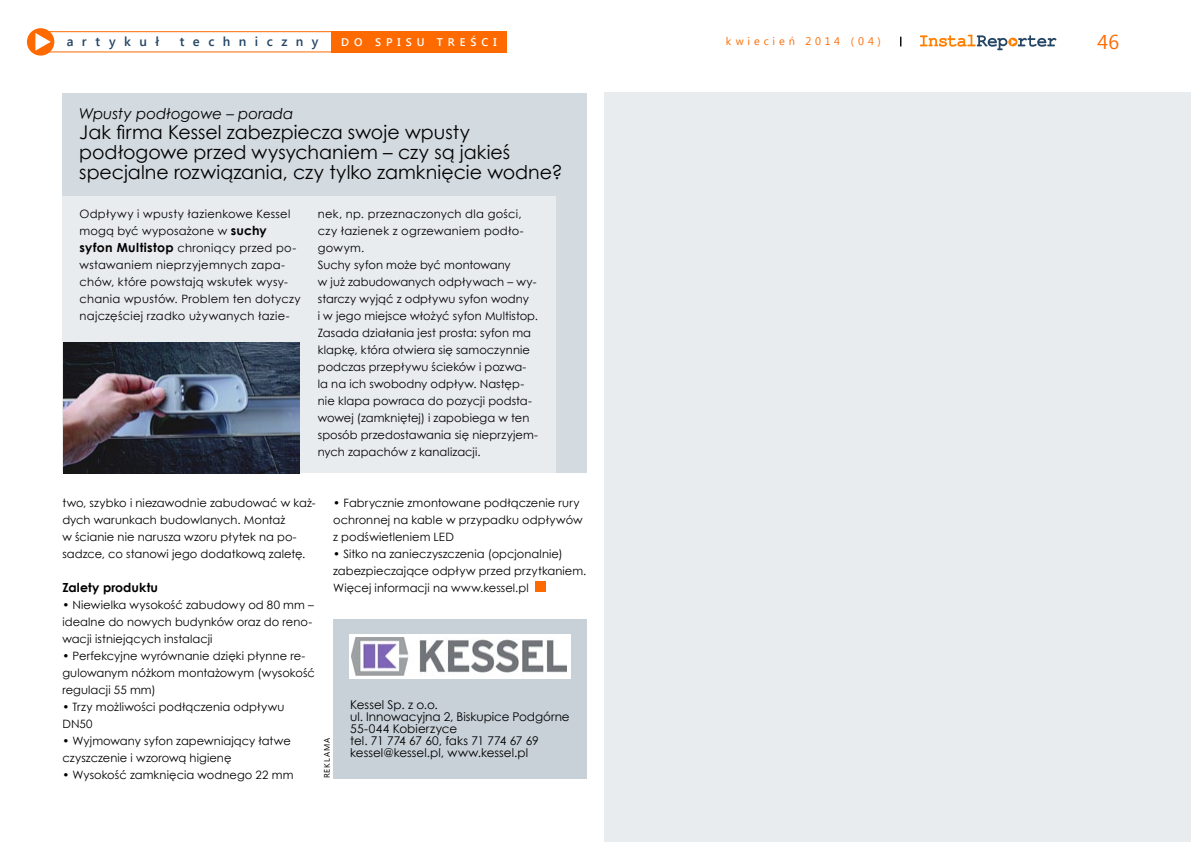
<style>
.page{position:relative;width:1191px;height:842px;background:#fff}
.page>*{position:absolute;margin:0;border:0;box-sizing:border-box;transform-origin:0 0}
.t1{font:20px "Segoe UI";color:#ff6a00}
.t2{font:19px/20px "Century Gothic";color:#000}
.t3{font:italic 15px "Century Gothic";color:#000}
.t4{font:600 13px "Segoe UI";letter-spacing:.65em;color:#244564}
.t5{font:700 12.5px "Century Gothic";letter-spacing:.005em;color:#000}
.t6{font:12px/12px "Century Gothic";letter-spacing:-.005em;color:#000}
.t7{font:11.5px/17px "Century Gothic";letter-spacing:.005em;color:#000}
.t8{font:11.5px/17px "Century Gothic";letter-spacing:.025em;color:#000}
.t9{font:600 11.1px "Segoe UI";letter-spacing:.445em;color:#fff}
.t10{font:11px "Segoe UI";letter-spacing:.35em;color:#ff6a00}
.t11{font:8px "Segoe UI";letter-spacing:.115em;color:#000}
.s1{font-weight:700;font-size:12.5px}
</style>
<div class="page">
<div style="left:27px;top:28px;width:27px;height:28px;background:#ff6a00;border-radius:50%"></div>
<svg style="left:35px;top:33px;width:16px;height:17px"></svg>
<svg style="left:920px;top:35px;width:136px;height:15px"></svg>
<div style="left:33px;top:31px;width:310px;height:21px;border:1px solid #ff6a00"></div>
<div style="left:331px;top:31px;width:176px;height:21px;background:#ff6a00"></div>
<div style="left:535px;top:582px;width:11px;height:10px;background:#ff6a00"></div>
<div style="left:62px;top:93px;width:525px;height:380px;background:#d3dae0"></div>
<div style="left:62px;top:196px;width:494px;height:279px;background:#e8ecef"></div>
<img style="left:63px;top:343px;width:236px;height:130px">
<div style="left:333px;top:619px;width:254px;height:160px;background:#c8d1d8"></div>
<div style="left:349px;top:634px;width:222px;height:45px;background:#fff"></div>
<img style="left:351px;top:637px;width:216px;height:38px">
<div style="left:604px;top:93px;width:587px;height:749px;background:#e9ecef"></div>
<p class="t4" style="left:67px;top:32px;width:94px">artykuł</p>
<p class="t4" style="left:180px;top:32px;width:140px">techniczny</p>
<p class="t9" style="left:341px;top:34px;width:157px">do spisu treści</p>
<p class="t10" style="left:726px;top:34px;width:156px">kwiecień 2014 (04)</p>
<h1 class="t1" style="left:1097px;top:28px;width:23px">46</h1>
<h3 class="t3" style="left:79px;top:103px;width:216px">Wpusty podłogowe – porada</h3>
<h2 class="t2" style="left:79px;top:122px;width:485px">Jak firma Kessel zabezpiecza swoje wpusty podłogowe przed wysychaniem – czy są jakieś specjalne rozwiązania, czy tylko zamknięcie wodne?</h2>
<p class="t8" style="left:79px;top:205px;width:223px">Odpływy i wpusty łazienkowe Kessel mogą być wyposażone w <span class="s1">suchy syfon Multistop</span> chroniący przed po&shy;wstawaniem nieprzyjemnych zapa&shy;chów, które powstają wskutek wysy&shy;chania wpustów. Problem ten dotyczy najczęściej rzadko używanych łazie-</p>
<p class="t7" style="left:318px;top:205px;width:222px">nek, np. przeznaczonych dla gości, czy łazienek z ogrzewaniem podło&shy;gowym.<br>Suchy syfon może być montowany<br>w już zabudowanych odpływach – wy&shy;starczy wyjąć z odpływu syfon wodny<br>i w jego miejsce włożyć syfon Multistop.<br>Zasada działania jest prosta: syfon ma klapkę, która otwiera się samoczynnie podczas przepływu ścieków i pozwa&shy;la na ich swobodny odpływ. Następ&shy;nie klapa powraca do pozycji podsta&shy;wowej (zamkniętej) i zapobiega w ten sposób przedostawania się nieprzyjem&shy;nych zapachów z kanalizacji.</p>
<p class="t7" style="left:62px;top:494px;width:255px">two, szybko i niezawodnie zabudować w każ&shy;dych warunkach budowlanych. Montaż<br>w ścianie nie narusza wzoru płytek na po&shy;sadzce, co stanowi jego dodatkową zaletę.</p>
<p class="t5" style="left:62px;top:578px;width:97px">Zalety produktu</p>
<p class="t7" style="left:62px;top:596px;width:253px">• Niewielka wysokość zabudowy od 80 mm – idealne do nowych budynków oraz do reno&shy;wacji istniejących instalacji</p>
<p class="t7" style="left:62px;top:647px;width:254px">• Perfekcyjne wyrównanie dzięki płynne re&shy;gulowanym nóżkom montażowym (wysokość regulacji 55 mm)</p>
<p class="t7" style="left:62px;top:698px;width:223px">• Trzy możliwości podłączenia odpływu<br>DN50</p>
<p class="t7" style="left:62px;top:732px;width:230px">• Wyjmowany syfon zapewniający łatwe czyszczenie i wzorową higienę</p>
<p class="t7" style="left:62px;top:766px;width:233px">• Wysokość zamknięcia wodnego 22 mm</p>
<p class="t7" style="left:333px;top:494px;width:251px">• Fabrycznie zmontowane podłączenie rury ochronnej na kable w przypadku odpływów z podświetleniem LED</p>
<p class="t7" style="left:333px;top:545px;width:255px">• Sitko na zanieczyszczenia (opcjonalnie) zabezpieczające odpływ przed przytkaniem.<br>Więcej informacji na www.kessel.pl</p>
<p class="t11" style="left:321px;top:778px;width:41px;rotate:-90deg">reklama</p>
<p class="t6" style="left:350px;top:698px;width:221px">Kessel Sp. z o.o.<br>ul. Innowacyjna 2, Biskupice Podgórne<br>55-044 Kobierzyce<br>tel. 71 774 67 60, faks 71 774 67 69 kessel@kessel.pl, www.kessel.pl</p>
</div>
